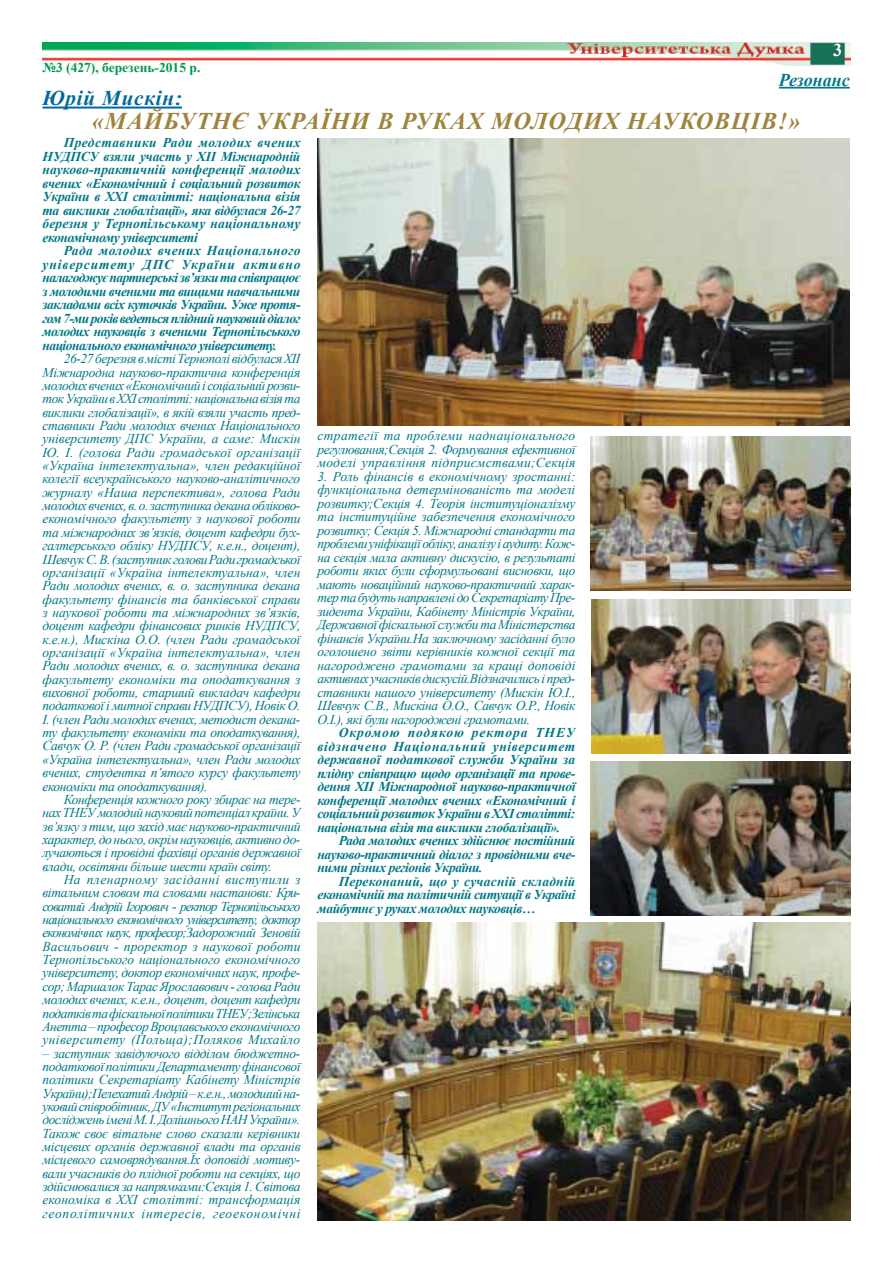
<style>
.page{position:relative;width:893px;height:1263px;background:#fff}
.page>*{position:absolute;margin:0;border:0;box-sizing:border-box;transform-origin:0 0}
.t1{font:italic 700 24px "Times New Roman";letter-spacing:.04em;color:#9e843d}
.t2{font:italic 700 21px "Times New Roman";letter-spacing:.04em;color:#00689e}
.t3{font:italic 700 18px "Times New Roman";color:#007886}
.t4{font:700 18px "Times New Roman";color:#fff}
.t5{font:italic 13.5px/13.4px "Times New Roman";letter-spacing:-.03em;color:#007886;text-align:justify}
.t6{font:italic 700 13.5px/13.5px "Times New Roman";letter-spacing:-.03em;color:#007886;text-align:justify}
.t7{font:700 13.5px "Times New Roman";color:#00984a}
</style>
<div class="page">
<img style="left:43px;top:43px;width:807px;height:23px">
<hr style="left:779px;top:87px;width:71px;height:2px;background:#007886">
<hr style="left:43px;top:107px;width:139px;height:2px;background:#00689e">
<img style="left:317px;top:138px;width:532px;height:287px">
<img style="left:317px;top:922px;width:533px;height:298px">
<img style="left:591px;top:599px;width:259px;height:154px">
<img style="left:591px;top:437px;width:259px;height:153px">
<img style="left:591px;top:762px;width:259px;height:154px">
<p class="t7" style="left:43px;top:59px;width:159px">№3 (427), березень-2015 р.</p>
<h3 class="t4" style="left:833px;top:37px;width:10px">3</h3>
<h3 class="t3" style="left:779px;top:67px;width:72px">Резонанс</h3>
<h2 class="t2" style="left:43px;top:84px;width:141px">Юрій Мискін:</h2>
<h1 class="t1" style="left:92px;top:104px;width:91px">«Ма йбутнє</h1>
<h1 class="t1" style="left:256px;top:104px;width:34px">Укра</h1>
<h1 class="t1" style="left:321px;top:104px;width:99px">їни в руках</h1>
<h1 class="t1" style="left:491px;top:104px;width:20px">молод</h1>
<h1 class="t1" style="left:583px;top:104px;width:62px">их науковців</h1>
<h1 class="t1" style="left:778px;top:104px;width:24px">!»</h1>
<p class="t6" style="left:43px;top:136px;width:260px;text-indent:21px">Представники Ради молодих вчених НУДПСУ взяли участь у ХІІ Міжнародній науково-практичній конференції молодих вчених «Економічний і соціальний розвиток України в ХХІ столітті: національна візія та виклики глобалізації», яка відбулася 26-27 березня у Тернопільському національному економічному університеті</p>
<p class="t6" style="left:43px;top:244px;width:260px;text-indent:21px">Рада молодих вчених Національного університету ДПС України активно налагоджує партнерські зв’язки та співпрацює з молодими вченими та вищими навчальними закладами всіх куточків України. Уже протя&shy;гом 7-ми років ведеться плідний науковий діалог молодих науковців з вченими Тернопільського національного економічного університету.</p>
<p class="t5" style="left:43px;top:352px;width:260px;text-indent:21px">26-27 березня в місті Тернополі відбулася ХІІ Міжнародна науково-практична конференція молодих вчених «Економічний і соціальний розви&shy;ток України в ХХІ столітті: національна візія та виклики глобалізації», в якій взяли участь пред&shy;ставники Ради молодих вчених Національного університету ДПС України, а саме: Мискін Ю. І. (голова Ради громадської організації «Україна інтелектуальна», член редакційної колегії всеукраїнського науково-аналітичного журналу «Наша перспектива», голова Ради молодих вчених, в. о. заступника декана обліково&shy;економічного факультету з наукової роботи та міжнародних зв’язків, доцент кафедри бух&shy;галтерського обліку НУДПСУ, к.е.н., доцент), Шевчук С. В. (заступник голови Ради громадської організації «Україна інтелектуальна», член Ради молодих вчених, в. о. заступника декана факультету фінансів та банківської справи з наукової роботи та міжнародних зв’язків, доцент кафедри фінансових ринків НУДПСУ, к.е.н.), Мискіна О.О. (член Ради громадської організації «Україна інтелектуальна», член Ради молодих вчених, в. о. заступника декана факультету економіки та оподаткування з виховної роботи, старший викладач кафедри податкової і митної справи НУДПСУ), Новік О.<br>І. (член Ради молодих вчених, методист декана&shy;ту факультету економіки та оподаткування), Савчук О. Р. (член Ради громадської організації «Україна інтелектуальна», член Ради молодих вчених, студентка п’ятого курсу факультету економіки та оподаткування).</p>
<p class="t5" style="left:43px;top:792px;width:259px;text-indent:21px">Конференція кожного року збирає на тере&shy;нах ТНЕУ молодий науковий потенціал країни. У зв’язку з тим, що захід має науково-практичний характер, до нього, окрім науковців, активно до&shy;лучаються і провідні фахівці органів державної влади, освітяни більше шести країн світу.</p>
<p class="t5" style="left:43px;top:872px;width:260px;text-indent:21px">На пленарному засіданні виступили з вітальним словом та словами настанови: Кри&shy;соватий Андрій Ігорович - ректор Тернопільського національного економічного університету, доктор економічних наук, професор;Задорожний Зеновій Васильович - проректор з наукової роботи Тернопільського національного економічного університету, доктор економічних наук, профе&shy;сор; Маршалок Тарас Ярославович - голова Ради молодих вчених, к.е.н., доцент, доцент кафедри податків та фіскальної політики ТНЕУ;Зелінська Анетта – професор Вроцлавського економічного університету (Польща);Поляков Михайло</p>
<p class="t5" style="left:43px;top:1046px;width:260px">– заступник завідуючого відділом бюджетно&shy;податкової політики Департаменту фінансової політики Секретаріату Кабінету Міністрів України);Пелехатий Андрій – к.е.н., молодший на&shy;уковий співробітник, ДУ «Інститут регіональних досліджень імені М. І. Долішнього НАН України».<br>Також своє вітальне слово сказали керівники місцевих органів державної влади та органів місцевого самоврядування.Їх доповіді мотиву&shy;вали учасників до плідної роботи на секціях, що здійснювалися за напрямками:Секція 1. Світова економіка в ХХІ столітті: трансформація геополітичних інтересів, геоекономічні</p>
<p class="t5" style="left:317px;top:429px;width:259px">стратегії та проблеми наднаціонального регулювання;Секція 2. Формування ефективної моделі управління підприємствами;Секція</p>
<p class="t5" style="left:317px;top:469px;width:260px">3. Роль фінансів в економічному зростанні: функціональна детермінованість та моделі розвитку;Секція 4. Теорія інституціоналізму та інституційне забезпечення економічного розвитку; Секція 5. Міжнародні стандарти та проблеми уніфікації обліку, аналізу і аудиту. Кож&shy;на секція мала активну дискусію, в результаті роботи яких були сформульовані висновки, що мають новаційний науково-практичний харак&shy;тер та будуть направлені до Секретаріату Пре&shy;зидента України, Кабінету Міністрів України, Державної фіскальної служби та Міністерства фінансів України.На заключному засіданні було оголошено звіти керівників кожної секції та нагороджено грамотами за кращі доповіді активних учасників дискусій.Відзначились і пред&shy;ставники нашого університету (Мискін Ю.І., Шевчук С.В., Мискіна О.О., Савчук О.Р., Новік О.І.), які були нагороджені грамотами.</p>
<p class="t6" style="left:317px;top:726px;width:261px;text-indent:21px">Окромою подякою ректора ТНЕУ відзначено Національний університет державної податкової служби України за плідну співпрацю щодо організації та прове&shy;дення ХІІ Міжнародної науково-практичної конференції молодих вчених «Економічний і соціальний розвиток України в ХХІ столітті: національна візія та виклики глобалізації».</p>
<p class="t6" style="left:317px;top:834px;width:259px;text-indent:21px">Рада молодих вчених здійснює постійний науково-практичний діалог з провідними вче&shy;ними різних регіонів України.</p>
<p class="t6" style="left:317px;top:874px;width:259px;text-indent:21px">Переконаний, що у сучасній складній економічній та політичній ситуації в Україні майбутнє у руках молодих науковців…</p>
</div>
